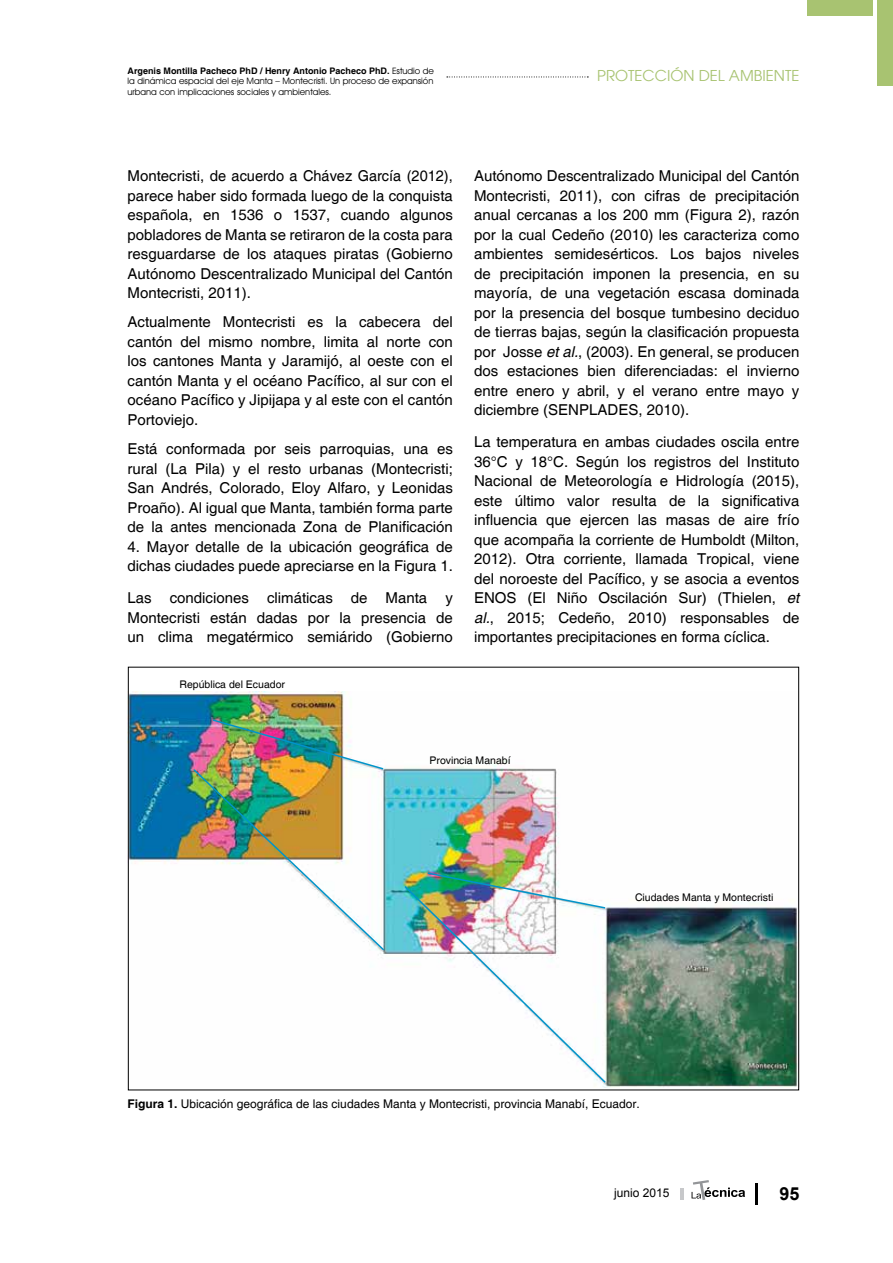
<style>
.page{position:relative;width:893px;height:1263px;background:#fff}
.page>*{position:absolute;margin:0;border:0;box-sizing:border-box;transform-origin:0 0}
.t1{font:700 18px "Arial";color:#000}
.t2{font:15px/19.5px "Helvetica";color:#000;text-align:justify}
.t3{font:15px "Avant Garde";color:#a8c371}
.t4{font:12px "Helvetica";color:#000}
.t5{font:12px "Arial";color:#000}
.t6{font:10.5px "Helvetica";color:#000}
.t7{font:700 9px "Helvetica";color:#000}
.t8{font:8.85px/10.5px "Avant Garde IT Cby BT";color:#000}
.s1{font-family:"Avant Garde IT Cby BT";font-weight:400;font-size:8.85px}
.s2{font-style:italic}
.s3{font-weight:700}
</style>
<div class="page">
<svg style="left:692px;top:1180px;width:53px;height:20px"></svg>
<hr style="left:755px;top:1183px;width:3px;height:22px;background:#000">
<hr style="left:680px;top:1188px;width:4px;height:12px;background:#c7c8ca">
<img style="left:130px;top:691px;width:667px;height:396px">
<img style="left:192px;top:718px;width:194px;height:234px">
<img style="left:403px;top:871px;width:204px;height:213px">
<div style="left:877px;top:0;width:16px;height:85px;background:#a8c371"></div>
<div style="left:807px;top:0;width:66px;height:16px;background:#a8c371"></div>
<svg style="left:447px;top:77px;width:141px;height:1px"></svg>
<p class="t7" style="left:128px;top:65px;width:308px">Argenis Montilla Pacheco PhD / Henry Antonio Pacheco PhD. <span class="s1">Estudio de</span></p>
<p class="t8" style="left:128px;top:76px;width:307px">la dinámica espacial del eje Manta – Montecristi. Un proceso de expansión urbana con implicaciones sociales y ambientales.</p>
<p class="t3" style="left:597px;top:67px;width:204px">PROTECCIÓN DEL AMBIENTE</p>
<p class="t2" style="left:128px;top:167px;width:327px">Montecristi, de acuerdo a Chávez García (2012), parece haber sido formada luego de la conquista española, en 1536 o 1537, cuando algunos pobladores de Manta se retiraron de la costa para resguardarse de los ataques piratas (Gobierno Autónomo Descentralizado Municipal del Cantón Montecristi, 2011).</p>
<p class="t2" style="left:128px;top:313px;width:327px">Actualmente Montecristi es la cabecera del cantón del mismo nombre, limita al norte con los cantones Manta y Jaramijó, al oeste con el cantón Manta y el océano Pacífico, al sur con el océano Pacífico y Jipijapa y al este con el cantón Portoviejo.</p>
<p class="t2" style="left:128px;top:440px;width:327px">Está conformada por seis parroquias, una es rural (La Pila) y el resto urbanas (Montecristi; San Andrés, Colorado, Eloy Alfaro, y Leonidas Proaño). Al igual que Manta, también forma parte de la antes mencionada Zona de Planificación</p>
<p class="t2" style="left:128px;top:537px;width:327px">4. Mayor detalle de la ubicación geográfica de dichas ciudades puede apreciarse en la Figura 1.</p>
<p class="t2" style="left:128px;top:589px;width:327px">Las condiciones climáticas de Manta y Montecristi están dadas por la presencia de un clima megatérmico semiárido (Gobierno</p>
<p class="t6" style="left:179px;top:678px;width:107px">República del Ecuador</p>
<p class="t2" style="left:474px;top:167px;width:327px">Autónomo Descentralizado Municipal del Cantón Montecristi, 2011), con cifras de precipitación anual cercanas a los 200 mm (Figura 2), razón por la cual Cedeño (2010) les caracteriza como ambientes semidesérticos. Los bajos niveles de precipitación imponen la presencia, en su mayoría, de una vegetación escasa dominada por la presencia del bosque tumbesino deciduo de tierras bajas, según la clasificación propuesta por Josse <span class="s2">et al.</span>, (2003). En general, se producen dos estaciones bien diferenciadas: el invierno entre enero y abril, y el verano entre mayo y diciembre (SENPLADES, 2010).</p>
<p class="t2" style="left:474px;top:433px;width:327px">La temperatura en ambas ciudades oscila entre 36°C y 18°C. Según los registros del Instituto Nacional de Meteorología e Hidrología (2015), este último valor resulta de la significativa influencia que ejercen las masas de aire frío que acompaña la corriente de Humboldt (Milton, 2012). Otra corriente, llamada Tropical, viene del noroeste del Pacífico, y se asocia a eventos ENOS (El Niño Oscilación Sur) (Thielen, <span class="s2">et al.</span>, 2015; Cedeño, 2010) responsables de importantes precipitaciones en forma cíclica.</p>
<p class="t6" style="left:429px;top:754px;width:83px">Provincia Manabí</p>
<p class="t6" style="left:635px;top:891px;width:140px">Ciudades Manta y Montecristi</p>
<p class="t4" style="left:128px;top:1096px;width:514px"><span class="s3">Figura 1.</span> Ubicación geográfica de las ciudades Manta y Montecristi, provincia Manabí, Ecuador.</p>
<p class="t5" style="left:614px;top:1185px;width:57px">junio 2015</p>
<p class="t1" style="left:779px;top:1181px;width:22px">95</p>
</div>
